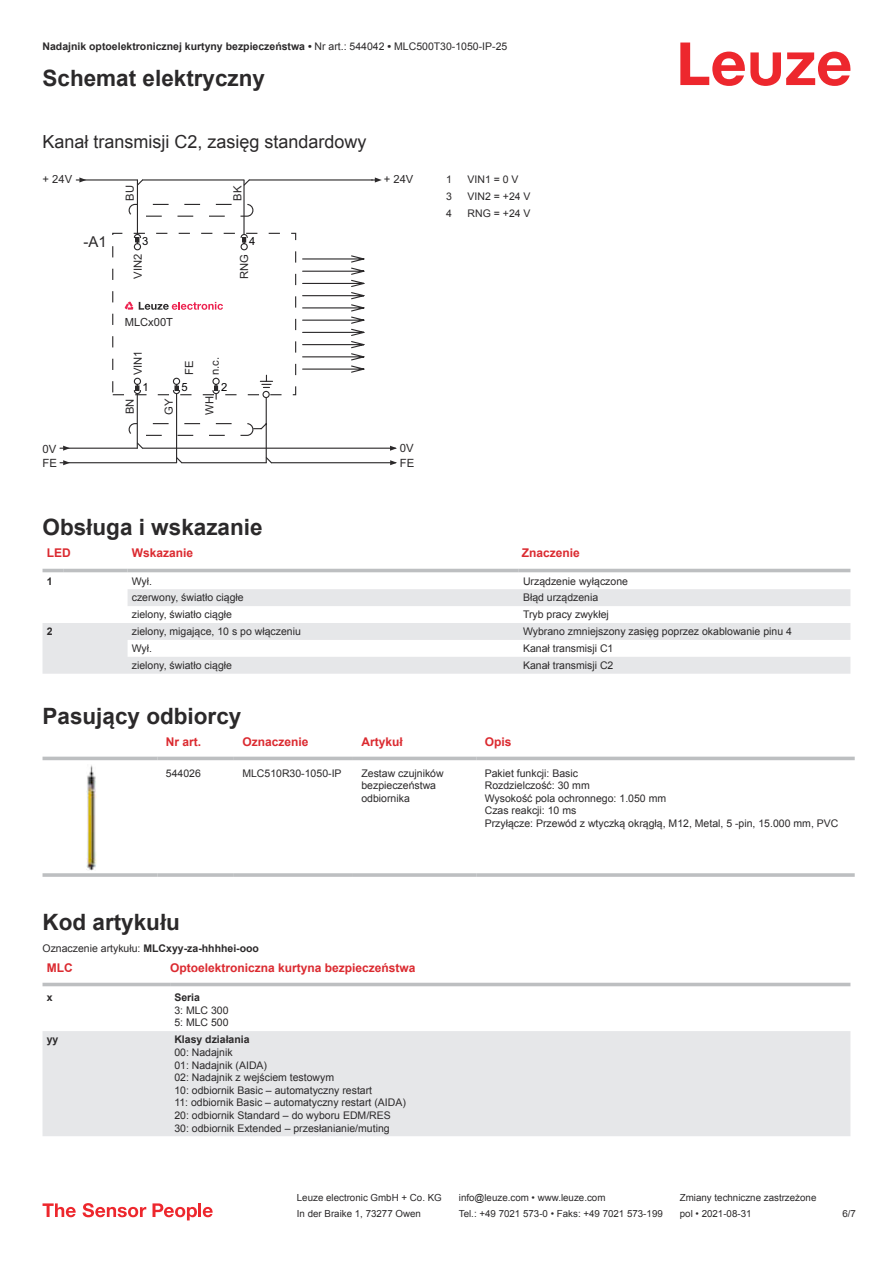
<style>
.page{position:relative;width:893px;height:1263px;background:#fff}
.page>*{position:absolute;margin:0;border:0;box-sizing:border-box;transform-origin:0 0}
.t1{font:700 22.5px "Arial";color:#2b292a}
.t2{font:18px "Arial";color:#2b292a}
.t3{font:15px "Arial";color:#2b292a}
.t4{font:700 12px "Arial";color:#db2a30}
.t5{font:11.4px "Arial";color:#2b292a}
.t6{font:11.25px "Arial";color:#2b292a}
.t7{font:11.25px "Arial";color:#040304}
.t8{font:10.5px/12.6px "Arial";color:#2b292a}
.t9{font:700 10.5px "Arial";color:#2b292a}
.t10{font:9.75px "Arial";color:#2b292a}
.s1{font-weight:400}
</style>
<div class="page">
<svg style="left:680px;top:43px;width:170px;height:43px"></svg>
<div style="left:43px;top:568px;width:807px;height:5px;background:#eceded"></div>
<svg style="left:43px;top:589px;width:807px;height:85px;fill:#e6e7e9"></svg>
<hr style="left:43px;top:569px;width:21px;height:3px;background:#bdbfc1">
<hr style="left:64px;top:569px;width:64px;height:3px;background:#bdbfc1">
<hr style="left:128px;top:569px;width:391px;height:3px;background:#bdbfc1">
<hr style="left:519px;top:569px;width:331px;height:3px;background:#bdbfc1">
<svg style="left:43px;top:756px;width:812px;height:114px"></svg>
<hr style="left:43px;top:757px;width:114px;height:3px;background:#bdbfc1">
<hr style="left:157px;top:757px;width:77px;height:3px;background:#bdbfc1">
<hr style="left:234px;top:757px;width:119px;height:3px;background:#bdbfc1">
<hr style="left:353px;top:757px;width:123px;height:3px;background:#bdbfc1">
<hr style="left:476px;top:757px;width:379px;height:3px;background:#bdbfc1">
<hr style="left:43px;top:873px;width:114px;height:4px;background:#bdbfc1">
<hr style="left:157px;top:873px;width:77px;height:4px;background:#c8c9cb">
<hr style="left:234px;top:873px;width:119px;height:4px;background:#c3c5c6">
<hr style="left:353px;top:873px;width:123px;height:4px;background:#bdbfc1">
<hr style="left:476px;top:873px;width:379px;height:4px;background:#c8c9cb">
<img style="left:87px;top:764px;width:9px;height:107px">
<div style="left:43px;top:982px;width:807px;height:5px;background:#ececed"></div>
<div style="left:43px;top:1031px;width:807px;height:105px;background:#e6e7e9"></div>
<hr style="left:43px;top:983px;width:127px;height:3px;background:#bdbfc1">
<hr style="left:170px;top:983px;width:680px;height:3px;background:#bdbfc1">
<svg style="left:43px;top:1203px;width:33px;height:14px"></svg>
<svg style="left:83px;top:1203px;width:63px;height:14px"></svg>
<svg style="left:153px;top:1203px;width:44px;height:17px"></svg>
<hr style="left:198px;top:1203px;width:3px;height:14px;background:#ed272d">
<svg style="left:203px;top:1207px;width:10px;height:10px"></svg>
<svg style="left:302px;top:255px;width:63px;height:118px"></svg>
<hr style="left:249px;top:179px;width:123px;height:2px;background:#2b292a">
<svg style="left:372px;top:177px;width:10px;height:6px"></svg>
<hr style="left:271px;top:462px;width:124px;height:1px;background:#2b292a">
<hr style="left:143px;top:448px;width:252px;height:1px;background:#2b292a">
<svg style="left:390px;top:446px;width:7px;height:5px"></svg>
<svg style="left:390px;top:460px;width:7px;height:5px"></svg>
<svg style="left:59px;top:177px;width:215px;height:288px"></svg>
<p class="t9" style="left:43px;top:39px;width:466px">Nadajnik optoelektronicznej kurtyny bezpieczeństwa • <span class="s1">Nr art.: 544042</span> • <span class="s1">MLC500T30-1050-IP-25</span></p>
<h1 class="t1" style="left:43px;top:63px;width:224px">Schemat elektryczny</h1>
<h2 class="t2" style="left:43px;top:129px;width:326px">Kanał transmisji C2, zasięg standardowy</h2>
<p class="t6" style="left:43px;top:174px;width:31px">+ 24V</p>
<h3 class="t3" style="left:84px;top:236px;width:25px">-A1</h3>
<p class="t5" style="left:43px;top:444px;width:15px">0V</p>
<p class="t5" style="left:43px;top:459px;width:16px">FE</p>
<p class="t6" style="left:126px;top:201px;width:17px;rotate:-90deg">BU</p>
<p class="t6" style="left:233px;top:201px;width:16px;rotate:-90deg">BK</p>
<p class="t7" style="left:142px;top:237px;width:8px">3</p>
<p class="t6" style="left:133px;top:279px;width:26px;rotate:-90deg">VIN2</p>
<p class="t7" style="left:249px;top:237px;width:8px">4</p>
<p class="t6" style="left:240px;top:279px;width:26px;rotate:-90deg">RNG</p>
<p class="t6" style="left:125px;top:318px;width:50px">MLCx00T</p>
<p class="t6" style="left:133px;top:375px;width:26px;rotate:-90deg">VIN1</p>
<p class="t7" style="left:142px;top:383px;width:8px">1</p>
<p class="t6" style="left:185px;top:375px;width:16px;rotate:-90deg">FE</p>
<p class="t7" style="left:182px;top:383px;width:8px">5</p>
<p class="t6" style="left:211px;top:375px;width:20px;rotate:-90deg">n.c.</p>
<p class="t7" style="left:221px;top:383px;width:8px">2</p>
<p class="t6" style="left:126px;top:414px;width:17px;rotate:-90deg">BN</p>
<p class="t6" style="left:164px;top:415px;width:18px;rotate:-90deg">GY</p>
<p class="t6" style="left:205px;top:414px;width:20px;rotate:-90deg">WH</p>
<p class="t6" style="left:384px;top:175px;width:31px">+ 24V</p>
<p class="t5" style="left:400px;top:444px;width:15px">0V</p>
<p class="t5" style="left:400px;top:458px;width:16px">FE</p>
<p class="t8" style="left:446px;top:174px;width:7px">1</p>
<p class="t8" style="left:468px;top:173px;width:53px">VIN1 = 0 V</p>
<p class="t8" style="left:446px;top:191px;width:7px">3</p>
<p class="t8" style="left:468px;top:190px;width:65px">VIN2 = +24 V</p>
<p class="t8" style="left:446px;top:208px;width:7px">4</p>
<p class="t8" style="left:468px;top:207px;width:65px">RNG = +24 V</p>
<h1 class="t1" style="left:43px;top:511px;width:222px">Obsługa i wskazanie</h1>
<p class="t4" style="left:47px;top:548px;width:25px">LED</p>
<p class="t4" style="left:132px;top:544px;width:63px">Wskazanie</p>
<p class="t4" style="left:522px;top:548px;width:60px">Znaczenie</p>
<p class="t9" style="left:47px;top:573px;width:7px">1</p>
<p class="t8" style="left:132px;top:574px;width:22px">Wył.</p>
<p class="t8" style="left:523px;top:574px;width:107px">Urządzenie wyłączone</p>
<p class="t8" style="left:132px;top:591px;width:113px">czerwony, światło ciągłe</p>
<p class="t8" style="left:523px;top:591px;width:77px">Błąd urządzenia</p>
<p class="t8" style="left:132px;top:608px;width:102px">zielony, światło ciągłe</p>
<p class="t8" style="left:523px;top:608px;width:87px">Tryb pracy zwykłej</p>
<p class="t9" style="left:47px;top:627px;width:7px">2</p>
<p class="t8" style="left:132px;top:625px;width:171px">zielony, migające, 10 s po włączeniu</p>
<p class="t8" style="left:523px;top:625px;width:270px">Wybrano zmniejszony zasięg poprzez okablowanie pinu 4</p>
<p class="t8" style="left:132px;top:642px;width:22px">Wył.</p>
<p class="t8" style="left:523px;top:642px;width:92px">Kanał transmisji C1</p>
<p class="t8" style="left:132px;top:659px;width:102px">zielony, światło ciągłe</p>
<p class="t8" style="left:523px;top:659px;width:92px">Kanał transmisji C2</p>
<h1 class="t1" style="left:43px;top:700px;width:200px">Pasujący odbiorcy</h1>
<p class="t4" style="left:166px;top:733px;width:37px">Nr art.</p>
<p class="t4" style="left:242px;top:737px;width:68px">Oznaczenie</p>
<p class="t4" style="left:361px;top:733px;width:43px">Artykuł</p>
<p class="t4" style="left:485px;top:733px;width:28px">Opis</p>
<p class="t8" style="left:166px;top:767px;width:37px">544026</p>
<p class="t8" style="left:242px;top:768px;width:101px">MLC510R30-1050-IP</p>
<p class="t8" style="left:361px;top:768px;width:84px">Zestaw czujników bezpieczeństwa odbiornika</p>
<p class="t8" style="left:485px;top:767px;width:355px">Pakiet funkcji: Basic<br>Rozdzielczość: 30 mm<br>Wysokość pola ochronnego: 1.050 mm<br>Czas reakcji: 10 ms<br>Przyłącze: Przewód z wtyczką okrągłą, M12, Metal, 5 -pin, 15.000 mm, PVC</p>
<h1 class="t1" style="left:43px;top:906px;width:139px">Kod artykułu</h1>
<p class="t4" style="left:47px;top:963px;width:27px">MLC</p>
<p class="t4" style="left:170px;top:959px;width:247px">Optoelektroniczna kurtyna bezpieczeństwa</p>
<p class="t9" style="left:47px;top:990px;width:7px">x</p>
<p class="t9" style="left:174px;top:993px;width:27px">Seria</p>
<p class="t8" style="left:174px;top:1005px;width:56px">3: MLC 300<br>5: MLC 500</p>
<p class="t9" style="left:47px;top:1036px;width:13px">yy</p>
<p class="t9" style="left:174px;top:1032px;width:77px">Klasy działania</p>
<p class="t8" style="left:174px;top:1046px;width:233px">00: Nadajnik<br>01: Nadajnik (AIDA)<br>02: Nadajnik z wejściem testowym<br>10: odbiornik Basic – automatyczny restart<br>11: odbiornik Basic – automatyczny restart (AIDA)<br>20: odbiornik Standard – do wyboru EDM/RES 30: odbiornik Extended – przesłanianie/muting</p>
<p class="t9" style="left:43px;top:941px;width:218px"><span class="s1">Oznaczenie artykułu:</span> MLCxyy-za-hhhhei-ooo</p>
<p class="t10" style="left:297px;top:1191px;width:146px">Leuze electronic GmbH + Co. KG</p>
<p class="t10" style="left:459px;top:1191px;width:148px">info@leuze.com • www.leuze.com</p>
<p class="t10" style="left:680px;top:1191px;width:138px">Zmiany techniczne zastrzeżone</p>
<p class="t10" style="left:297px;top:1207px;width:126px">In der Braike 1, 73277 Owen</p>
<p class="t10" style="left:459px;top:1207px;width:205px">Tel.: +49 7021 573-0 • Faks: +49 7021 573-199</p>
<p class="t10" style="left:680px;top:1207px;width:73px">pol • 2021-08-31</p>
<p class="t10" style="left:842px;top:1207px;width:15px">6 /7</p>
</div>
